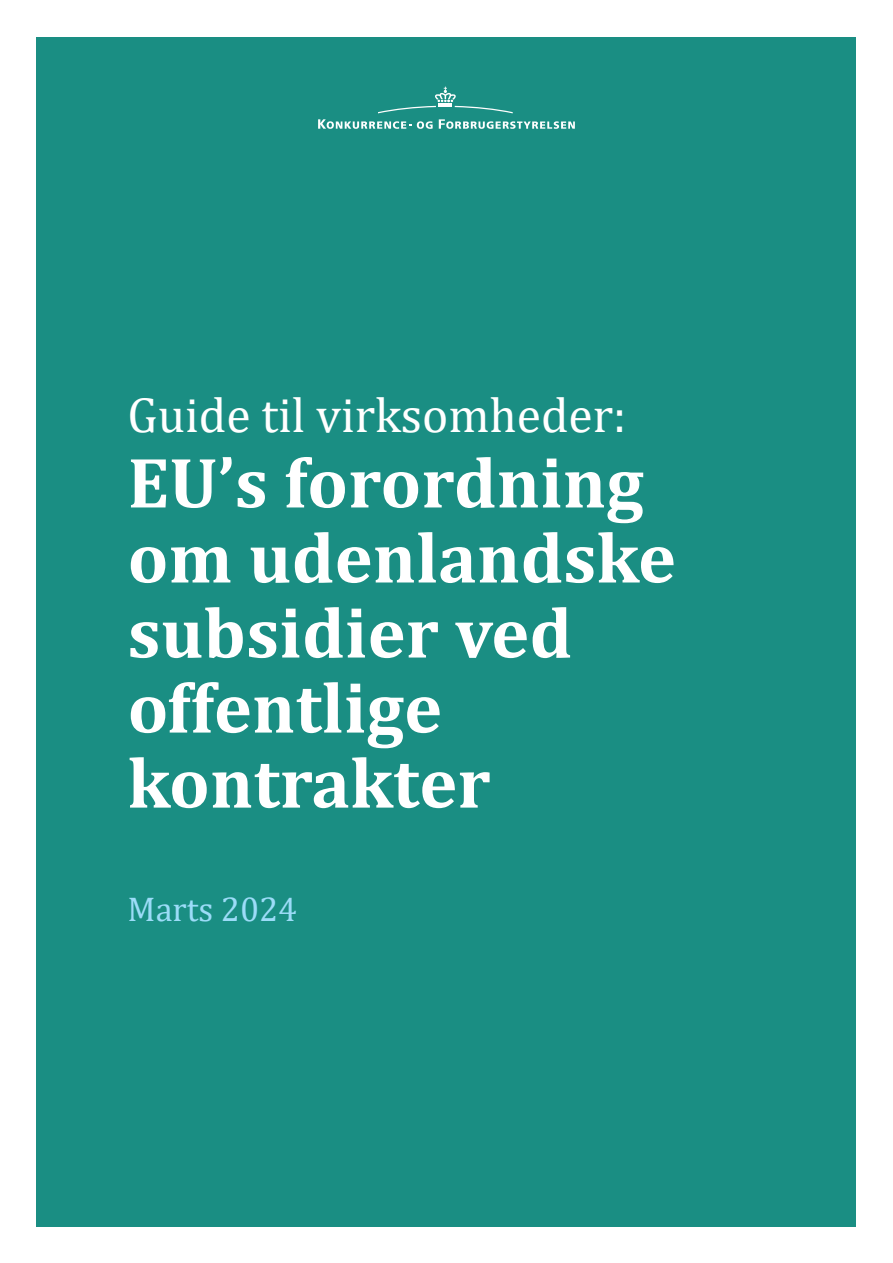
<style>
.page{position:relative;width:893px;height:1263px;background:#fff}
.page>*{position:absolute;margin:0;border:0;box-sizing:border-box;transform-origin:0 0}
.t1{font:700 72px/75px "Cambria";color:#fff}
.t2{font:49.5px "Cambria";color:#fff}
.t3{font:34.5px "Cambria";color:#9cdcf8}
</style>
<div class="page">
<div style="left:37px;top:37px;width:819px;height:1189px;background:#1a8e83"></div>
<svg style="left:378px;top:87px;width:135px;height:26px"></svg>
<svg style="left:318px;top:119px;width:115px;height:10px"></svg>
<svg style="left:439px;top:119px;width:136px;height:10px"></svg>
<p class="t2" style="left:128px;top:386px;width:500px">Guide til virksomheder:</p>
<p class="t1" style="left:128px;top:443px;width:550px">EU’s forordning om udenlandske subsidier ved offentlige kontrakter</p>
<p class="t3" style="left:128px;top:889px;width:171px">Marts 2024</p>
</div>
